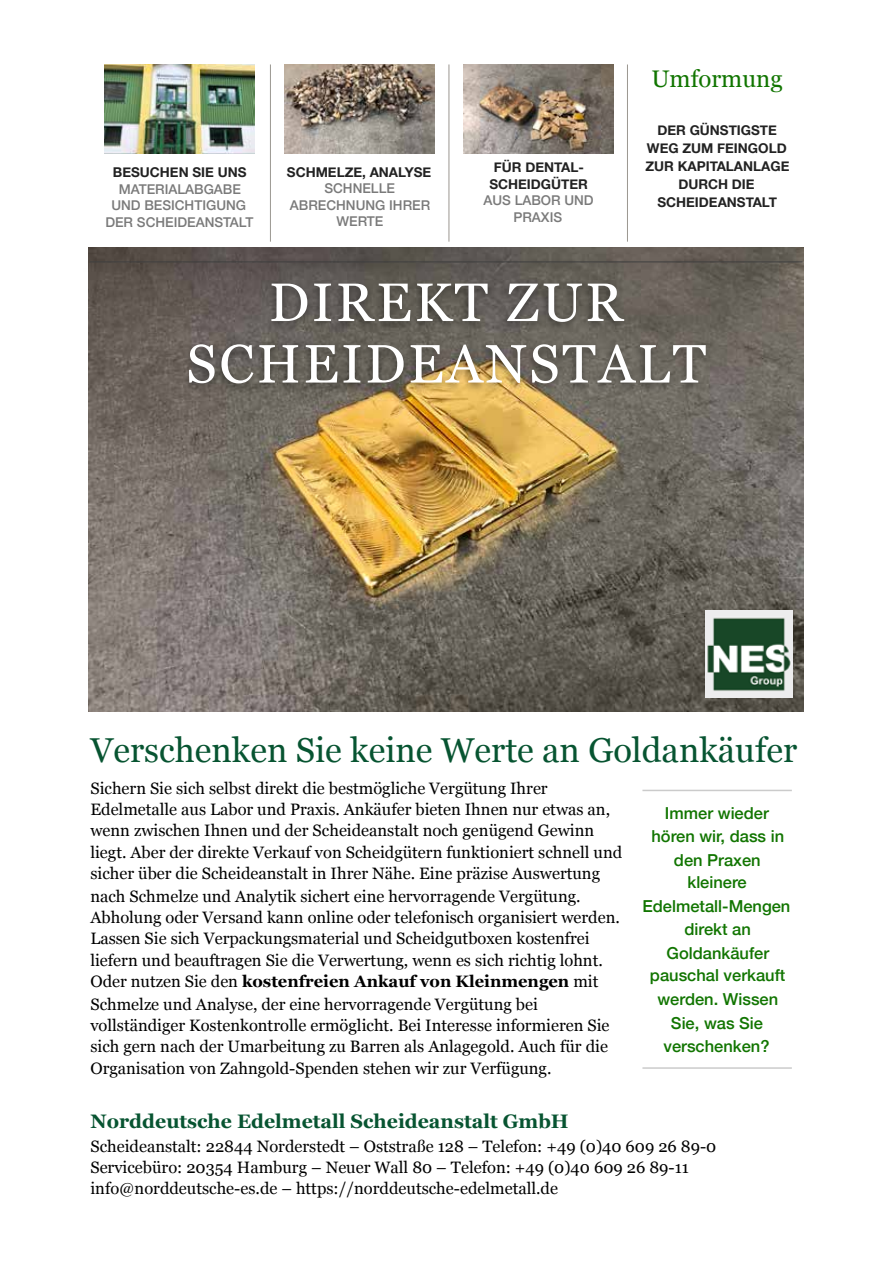
<style>
.page{position:relative;width:893px;height:1263px;background:#fff}
.page>*{position:absolute;margin:0;border:0;box-sizing:border-box;transform-origin:0 0}
.t1{font:54px/61.5px "Georgia";letter-spacing:.05em;color:#fff;text-align:center}
.t2{font:34.5px "Georgia";color:#075431}
.t3{font:24px "Georgia";color:#117500}
.t4{font:700 19.5px "Georgia";color:#075431}
.t5{font:16.5px/21px "Georgia";color:#000}
.t6{font:500 16.5px/22.5px "Helvetica Neue";color:#117500;text-align:center}
.t7{font:700 13.5px/18px "Helvetica Neue";color:#222;text-align:center}
.t8{font:500 13.5px/16.5px "Helvetica Neue";color:#7a7a7a;text-align:center}
.s1{font-weight:700}
</style>
<div class="page">
<img style="left:104px;top:65px;width:151px;height:88px">
<img style="left:284px;top:65px;width:151px;height:88px">
<img style="left:463px;top:65px;width:151px;height:88px">
<img style="left:89px;top:248px;width:715px;height:463px">
<hr style="left:449px;top:64px;width:1px;height:178px;background:#9b9791">
<hr style="left:627px;top:65px;width:1px;height:177px;background:#9b9791">
<hr style="left:270px;top:64px;width:1px;height:178px;background:#9b9791">
<hr style="left:642px;top:790px;width:150px;height:1px;background:#cbcbcb">
<hr style="left:642px;top:1067px;width:150px;height:2px;background:#cbcbcb">
<img style="left:88px;top:257px;width:716px;height:147px">
<hr style="left:90px;top:262px;width:712px;height:1px;background:#3f3f3f">
<img style="left:706px;top:611px;width:87px;height:86px">
<p class="t7" style="left:113px;top:164px;width:135px">BESUCHEN SIE UNS</p>
<p class="t8" style="left:105px;top:179px;width:150px">MATERIALABGABE<br>UND BESICHTIGUNG<br>DER SCHEIDEANSTALT</p>
<p class="t7" style="left:287px;top:164px;width:146px">SCHMELZE, ANALYSE</p>
<p class="t8" style="left:290px;top:179px;width:142px">SCHNELLE<br>ABRECHNUNG IHRER<br>WERTE</p>
<p class="t7" style="left:489px;top:160px;width:100px;line-height:16.5px">FÜR DENTAL-<br>SCHEIDGÜTER</p>
<p class="t8" style="left:483px;top:191px;width:112px">AUS LABOR UND<br>PRAXIS</p>
<h3 class="t3" style="left:651px;top:61px;width:133px">Umformung</h3>
<p class="t7" style="left:645px;top:122px;width:145px">DER GÜNSTIGSTE<br>WEG ZUM FEINGOLD<br>ZUR KAPITALANLAGE<br>DURCH DIE<br>SCHEIDEANSTALT</p>
<h1 class="t1" style="left:186px;top:269px;width:521px">DIREKT ZUR<br>SCHEIDEANSTALT</h1>
<h2 class="t2" style="left:90px;top:725px;width:708px">Verschenken Sie keine Werte an Goldankäufer</h2>
<p class="t5" style="left:90px;top:777px;width:521px">Sichern Sie sich selbst direkt die bestmögliche Vergütung Ihrer<br>Edelmetalle aus Labor und Praxis. Ankäufer bieten Ihnen nur etwas an, wenn zwischen Ihnen und der Scheideanstalt noch genügend Gewinn</p>
<p class="t5" style="left:90px;top:841px;width:533px">liegt. Aber der direkte Verkauf von Scheidgütern funktioniert schnell und sicher über die Scheideanstalt in Ihrer Nähe. Eine präzise Auswertung</p>
<p class="t5" style="left:90px;top:885px;width:531px">nach Schmelze und Analytik sichert eine hervorragende Vergütung.<br>Abholung oder Versand kann online oder telefonisch organisiert werden.<br>Lassen Sie sich Verpackungsmaterial und Scheidgutboxen kostenfrei</p>
<p class="t5" style="left:90px;top:949px;width:514px">liefern und beauftragen Sie die Verwertung, wenn es sich richtig lohnt.<br>Oder nutzen Sie den <span class="s1">kostenfreien Ankauf von Kleinmengen</span> mit</p>
<p class="t5" style="left:90px;top:993px;width:521px">Schmelze und Analyse, der eine hervorragende Vergütung bei vollständiger Kostenkontrolle ermöglicht. Bei Interesse informieren Sie sich gern nach der Umarbeitung zu Barren als Anlagegold. Auch für die</p>
<p class="t5" style="left:90px;top:1057px;width:463px">Organisation von Zahngold-Spenden stehen wir zur Verfügung.</p>
<p class="t4" style="left:90px;top:1107px;width:480px">Norddeutsche Edelmetall Scheideanstalt GmbH</p>
<p class="t5" style="left:90px;top:1135px;width:627px">Scheideanstalt: 22844 Norderstedt – Oststraße 128 – Telefon: +49 (0)40 609 26 89-0<br>Servicebüro: 20354 Hamburg – Neuer Wall 80 – Telefon: +49 (0)40 609 26 89-11 info@norddeutsche-es.de – https://norddeutsche-edelmetall.de</p>
<p class="t6" style="left:651px;top:801px;width:134px">Immer wieder hören wir, dass in</p>
<p class="t6" style="left:674px;top:847px;width:88px">den Praxen kleinere</p>
<p class="t6" style="left:642px;top:894px;width:149px">Edelmetall-Mengen direkt an</p>
<p class="t6" style="left:650px;top:940px;width:137px">Goldankäufer pauschal verkauft</p>
<p class="t6" style="left:657px;top:986px;width:122px;line-height:24px">werden. Wissen<br>Sie, was Sie</p>
<p class="t6" style="left:663px;top:1033px;width:108px">verschenken?</p>
</div>
